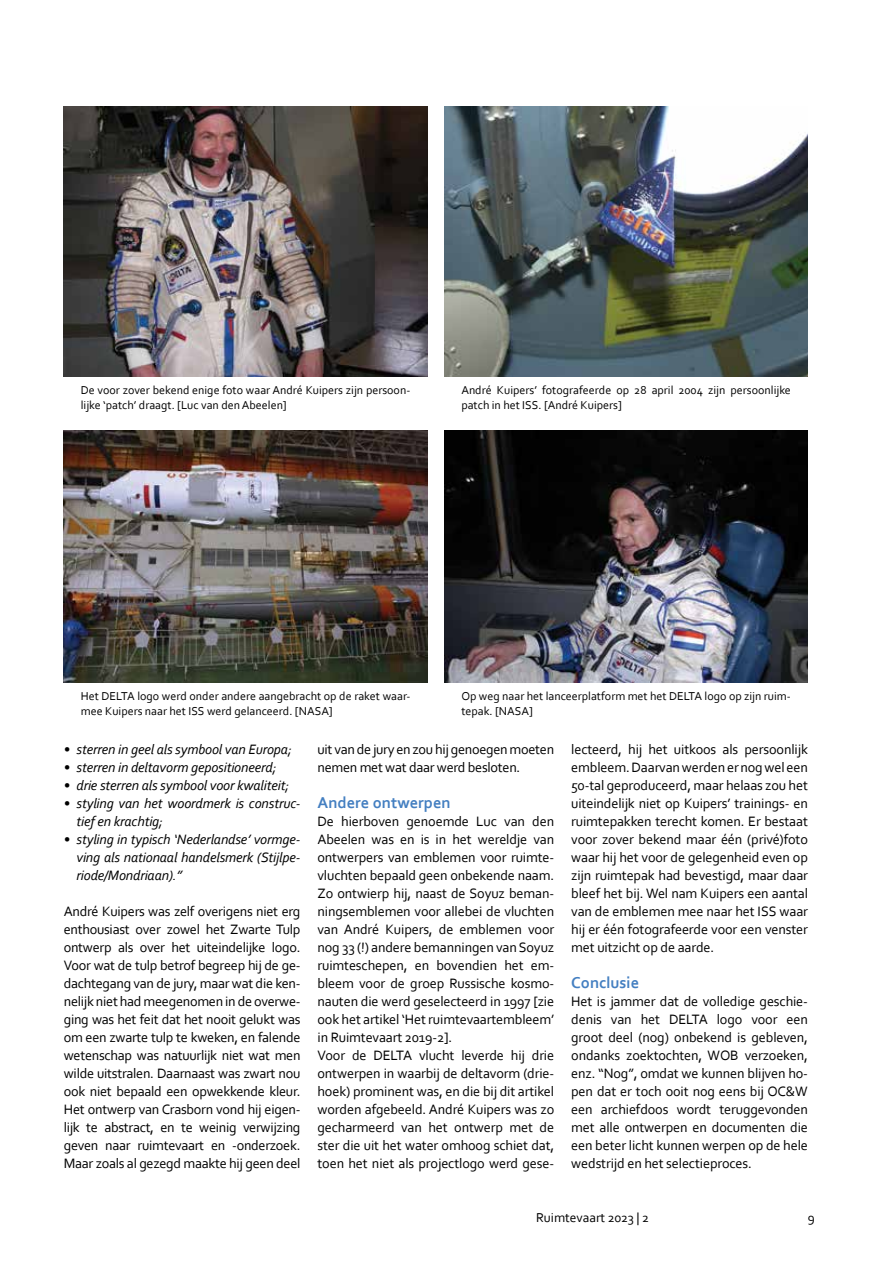
<style>
.page{position:relative;width:893px;height:1263px;background:#fff}
.page>*{position:absolute;margin:0;border:0;box-sizing:border-box;transform-origin:0 0}
.t1{font:700 16.5px "Corbel";color:#447fc1}
.t2{font:14.25px/18px "Corbel";letter-spacing:-.01em;color:#000;text-align:justify}
.t3{font:italic 14.25px/18px "Corbel";letter-spacing:-.01em;color:#000}
.t4{font:13.5px "Corbel";color:#000}
.t5{font:12px/14.4px "Corbel";color:#000}
</style>
<div class="page">
<img style="left:64px;top:106px;width:363px;height:270px">
<img style="left:444px;top:106px;width:364px;height:270px">
<img style="left:64px;top:430px;width:363px;height:252px">
<img style="left:444px;top:430px;width:364px;height:252px">
<p class="t5" style="left:81px;top:383px;width:331px">De voor zover bekend enige foto waar André Kuipers zijn persoon&shy;lijke ‘patch’ draagt. [Luc van den Abeelen]</p>
<p class="t5" style="left:461px;top:383px;width:331px">André Kuipers’ fotografeerde op 28 april 2004 zijn persoonlijke patch in het ISS. [André Kuipers]</p>
<p class="t5" style="left:81px;top:689px;width:331px">Het DELTA logo werd onder andere aangebracht op de raket waar&shy;mee Kuipers naar het ISS werd gelanceerd. [NASA]</p>
<p class="t5" style="left:461px;top:689px;width:331px">Op weg naar het lanceerplatform met het DELTA logo op zijn ruim&shy;tepak. [NASA]</p>
<p class="t3" style="left:64px;top:740px;width:229px">• sterren in geel als symbool van Europa;</p>
<p class="t3" style="left:64px;top:758px;width:214px">• sterren in deltavorm gepositioneerd;</p>
<p class="t3" style="left:64px;top:776px;width:227px">• drie sterren als symbool voor kwaliteit;</p>
<p class="t3" style="left:77px;top:794px;width:225px;text-indent:-13px">• styling van het woordmerk is construc&shy;tief en krachtig;</p>
<p class="t3" style="left:77px;top:830px;width:225px;text-align:justify;text-indent:-13px">• styling in typisch ‘Nederlandse’ vormge&shy;ving als nationaal handelsmerk (Stijlpe&shy;riode/Mondriaan).”</p>
<p class="t2" style="left:64px;top:902px;width:238px">André Kuipers was zelf overigens niet erg enthousiast over zowel het Zwarte Tulp ontwerp als over het uiteindelijke logo.<br>Voor wat de tulp betrof begreep hij de ge&shy;dachtegang van de jury, maar wat die ken&shy;nelijk niet had meegenomen in de overwe&shy;ging was het feit dat het nooit gelukt was om een zwarte tulp te kweken, en falende wetenschap was natuurlijk niet wat men wilde uitstralen. Daarnaast was zwart nou ook niet bepaald een opwekkende kleur.<br>Het ontwerp van Crasborn vond hij eigen&shy;lijk te abstract, en te weinig verwijzing geven naar ruimtevaart en -onderzoek.<br>Maar zoals al gezegd maakte hij geen deel</p>
<p class="t2" style="left:317px;top:740px;width:238px">uit van de jury en zou hij genoegen moeten nemen met wat daar werd besloten.</p>
<p class="t1" style="left:317px;top:793px;width:135px">Andere ontwerpen</p>
<p class="t2" style="left:317px;top:812px;width:238px;text-align:left">De hierboven genoemde Luc van den Abeelen was en is in het wereldje van ontwerpers van emblemen voor ruimte&shy;vluchten bepaald geen onbekende naam.<br>Zo ontwierp hij, naast de Soyuz beman&shy;ningsemblemen voor allebei de vluchten van André Kuipers, de emblemen voor nog 33 (!) andere bemanningen van Soyuz ruimteschepen, en bovendien het em&shy;bleem voor de groep Russische kosmo&shy;nauten die werd geselecteerd in 1997 [zie ook het artikel ‘Het ruimtevaartembleem’ in Ruimtevaart 2019-2].<br>Voor de DELTA vlucht leverde hij drie ontwerpen in waarbij de deltavorm (drie&shy;hoek) prominent was, en die bij dit artikel worden afgebeeld. André Kuipers was zo gecharmeerd van het ontwerp met de ster die uit het water omhoog schiet dat, toen het niet als projectlogo werd gese-</p>
<p class="t2" style="left:571px;top:740px;width:238px">lecteerd, hij het uitkoos als persoonlijk embleem. Daarvan werden er nog wel een 50-tal geproduceerd, maar helaas zou het uiteindelijk niet op Kuipers’ trainings- en ruimtepakken terecht komen. Er bestaat voor zover bekend maar één (privé)foto waar hij het voor de gelegenheid even op zijn ruimtepak had bevestigd, maar daar bleef het bij. Wel nam Kuipers een aantal van de emblemen mee naar het ISS waar hij er één fotografeerde voor een venster met uitzicht op de aarde.</p>
<p class="t1" style="left:571px;top:973px;width:69px">Conclusie</p>
<p class="t2" style="left:571px;top:992px;width:238px">Het is jammer dat de volledige geschie&shy;denis van het DELTA logo voor een groot deel (nog) onbekend is gebleven, ondanks zoektochten, WOB verzoeken, enz. “Nog”, omdat we kunnen blijven ho&shy;pen dat er toch ooit nog eens bij OC&amp;W een archiefdoos wordt teruggevonden met alle ontwerpen en documenten die een beter licht kunnen werpen op de hele wedstrijd en het selectieproces.</p>
<p class="t4" style="left:536px;top:1209px;width:115px">Ruimtevaart 2023 | 2</p>
<p class="t4" style="left:808px;top:1209px;width:9px">9</p>
</div>
